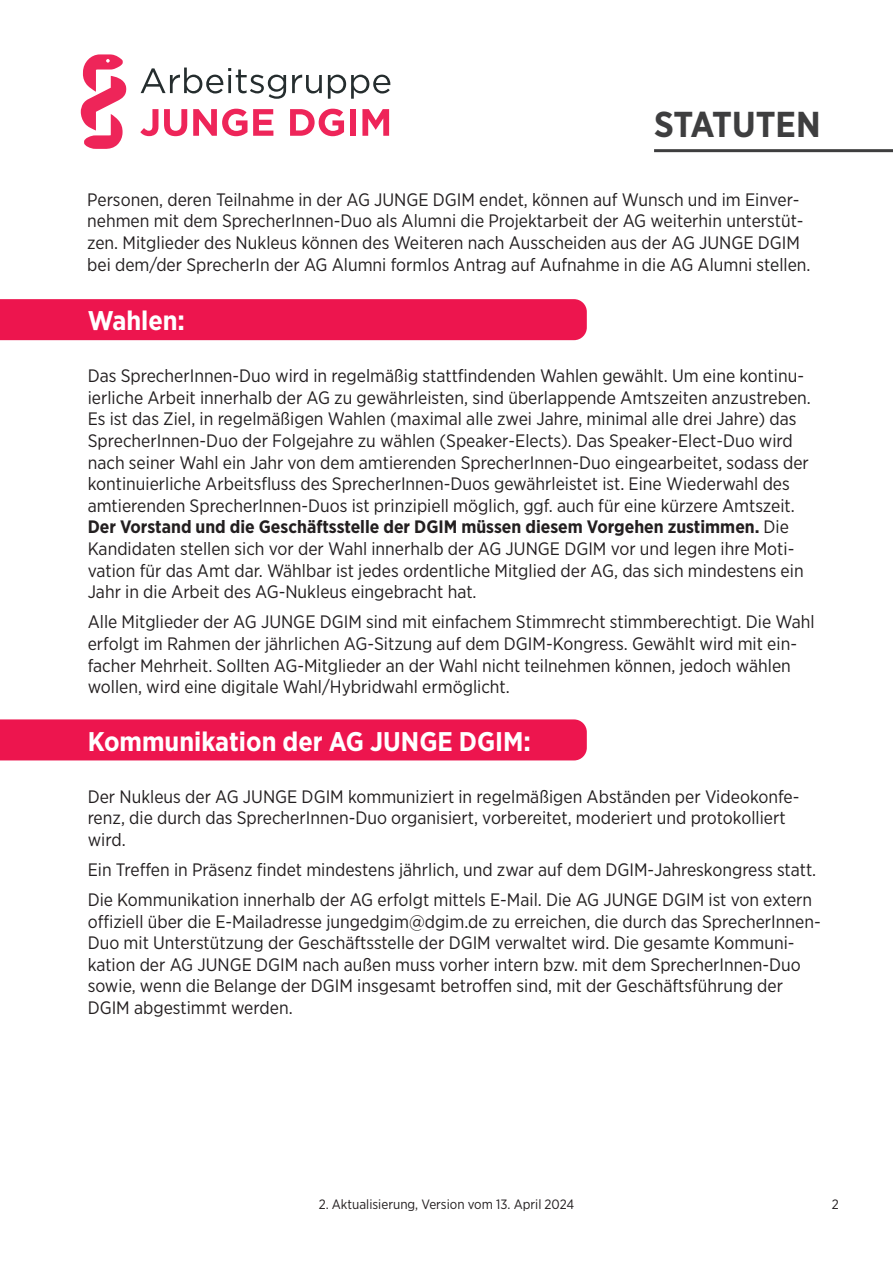
<style>
.page{position:relative;width:893px;height:1263px;background:#fff}
.page>*{position:absolute;margin:0;border:0;box-sizing:border-box;transform-origin:0 0}
.t1{font:700 36px "Gotham Narrow";color:#3e3e3f}
.t2{font:700 27px "Gotham Narrow";color:#fff}
.t3{font:18px/21.6px "Gotham Narrow";color:#231f20}
.t4{font:13.5px "Gotham Narrow";color:#231f20}
.s1{font-weight:700}
</style>
<div class="page">
<svg style="left:141px;top:68px;width:145px;height:31px"></svg>
<svg style="left:292px;top:75px;width:30px;height:18px"></svg>
<svg style="left:328px;top:75px;width:62px;height:24px"></svg>
<svg style="left:81px;top:54px;width:46px;height:95px"></svg>
<svg style="left:140px;top:109px;width:18px;height:27px"></svg>
<svg style="left:164px;top:109px;width:23px;height:27px"></svg>
<svg style="left:193px;top:109px;width:54px;height:27px"></svg>
<svg style="left:253px;top:109px;width:20px;height:27px"></svg>
<svg style="left:290px;top:109px;width:54px;height:27px"></svg>
<div style="left:350px;top:109px;width:6px;height:27px;background:#ee2559"></div>
<svg style="left:362px;top:109px;width:27px;height:27px"></svg>
<hr style="left:654px;top:149px;width:239px;height:3px;background:#3e3e3f">
<div style="left:0;top:299px;width:587px;height:41px;background:#ed154e"></div>
<div style="left:0;top:719px;width:587px;height:41px;background:#ed154e"></div>
<h1 class="t1" style="left:654px;top:101px;width:168px">STATUTEN</h1>
<p class="t3" style="left:87px;top:188px;width:725px">Personen, deren Teilnahme in der AG JUNGE DGIM endet, können auf Wunsch und im Einver&shy;nehmen mit dem SprecherInnen-Duo als Alumni die Projektarbeit der AG weiterhin unterstüt&shy;zen. Mitglieder des Nukleus können des Weiteren nach Ausscheiden aus der AG JUNGE DGIM bei dem/der SprecherIn der AG Alumni formlos Antrag auf Aufnahme in die AG Alumni stellen.</p>
<p class="t2" style="left:88px;top:304px;width:99px">Wahlen:</p>
<p class="t3" style="left:88px;top:365px;width:725px">Das SprecherInnen-Duo wird in regelmäßig stattfindenden Wahlen gewählt. Um eine kontinu&shy;ierliche Arbeit innerhalb der AG zu gewährleisten, sind überlappende Amtszeiten anzustreben.</p>
<p class="t3" style="left:88px;top:408px;width:723px">Es ist das Ziel, in regelmäßigen Wahlen (maximal alle zwei Jahre, minimal alle drei Jahre) das SprecherInnen-Duo der Folgejahre zu wählen (Speaker-Elects). Das Speaker-Elect-Duo wird nach seiner Wahl ein Jahr von dem amtierenden SprecherInnen-Duo eingearbeitet, sodass der kontinuierliche Arbeitsfluss des SprecherInnen-Duos gewährleistet ist. Eine Wiederwahl des amtierenden SprecherInnen-Duos ist prinzipiell möglich, ggf. auch für eine kürzere Amtszeit.<br><span class="s1">Der Vorstand und die Geschäftsstelle der DGIM müssen diesem Vorgehen zustimmen.</span> Die Kandidaten stellen sich vor der Wahl innerhalb der AG JUNGE DGIM vor und legen ihre Moti&shy;vation für das Amt dar. Wählbar ist jedes ordentliche Mitglied der AG, das sich mindestens ein Jahr in die Arbeit des AG-Nukleus eingebracht hat.</p>
<p class="t3" style="left:88px;top:611px;width:728px">Alle Mitglieder der AG JUNGE DGIM sind mit einfachem Stimmrecht stimmberechtigt. Die Wahl erfolgt im Rahmen der jährlichen AG-Sitzung auf dem DGIM-Kongress. Gewählt wird mit ein&shy;facher Mehrheit. Sollten AG-Mitglieder an der Wahl nicht teilnehmen können, jedoch wählen wollen, wird eine digitale Wahl/Hybridwahl ermöglicht.</p>
<p class="t2" style="left:88px;top:724px;width:445px">Kommunikation der AG JUNGE DGIM:</p>
<p class="t3" style="left:88px;top:785px;width:713px">Der Nukleus der AG JUNGE DGIM kommuniziert in regelmäßigen Abständen per Videokonfe&shy;renz, die durch das SprecherInnen-Duo organisiert, vorbereitet, moderiert und protokolliert wird.</p>
<p class="t3" style="left:88px;top:858px;width:730px">Ein Treffen in Präsenz findet mindestens jährlich, und zwar auf dem DGIM-Jahreskongress statt.</p>
<p class="t3" style="left:88px;top:888px;width:735px">Die Kommunikation innerhalb der AG erfolgt mittels E-Mail. Die AG JUNGE DGIM ist von extern offiziell über die E-Mailadresse jungedgim@dgim.de zu erreichen, die durch das SprecherInnen-Duo mit Unterstützung der Geschäftsstelle der DGIM verwaltet wird. Die gesamte Kommuni&shy;kation der AG JUNGE DGIM nach außen muss vorher intern bzw. mit dem SprecherInnen-Duo sowie, wenn die Belange der DGIM insgesamt betroffen sind, mit der Geschäftsführung der DGIM abgestimmt werden.</p>
<p class="t4" style="left:319px;top:1196px;width:257px">2. Aktualisierung, Version vom 13. April 2024</p>
<p class="t4" style="left:832px;top:1196px;width:9px">2</p>
</div>
